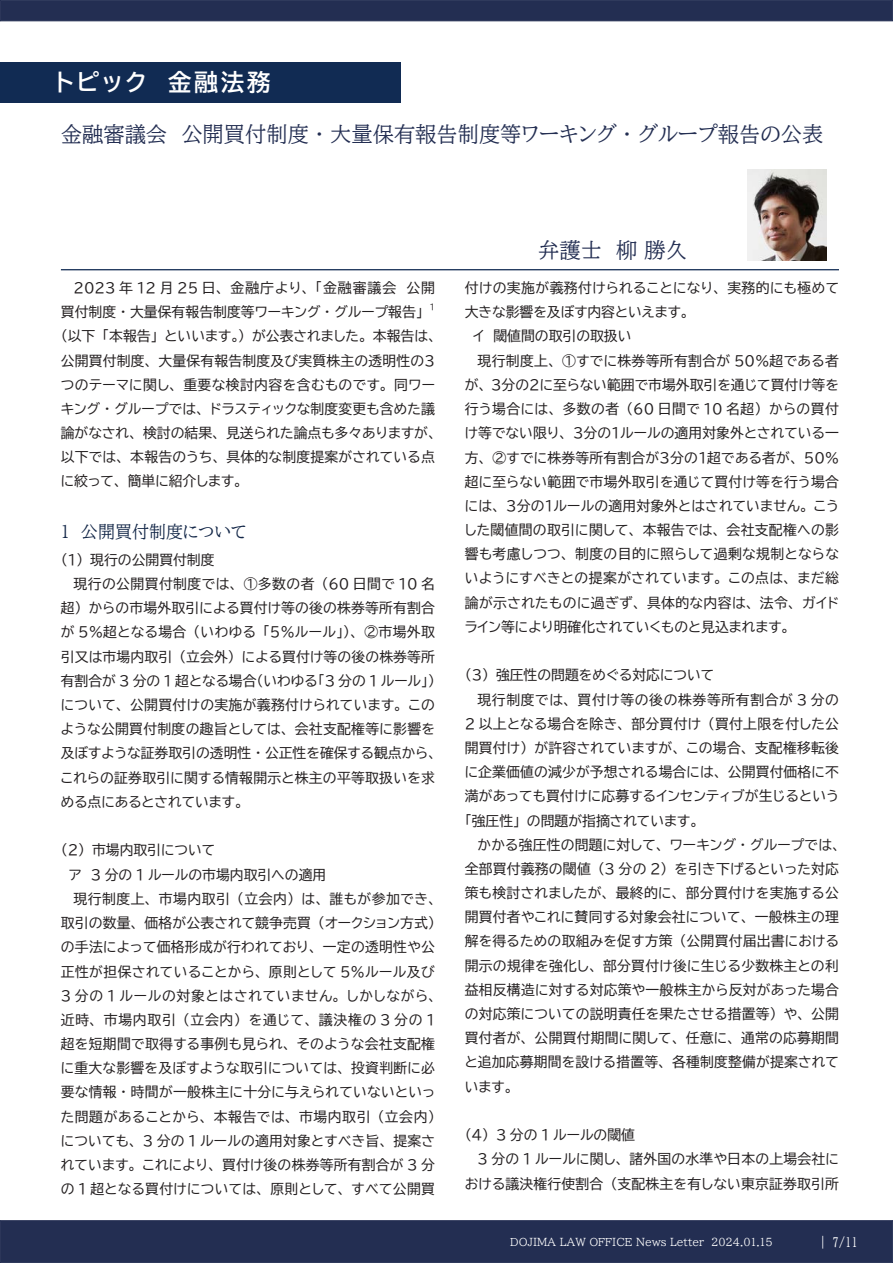
<style>
.page{position:relative;width:893px;height:1263px;background:#fff}
.page>*{position:absolute;margin:0;border:0;box-sizing:border-box;transform-origin:0 0}
.t1{font:23.4px "BIZ UDP Gothic Bold";letter-spacing:.13em;color:#fff}
.t2{font:21.3px "BIZ UDP Mincho Medium";color:#232e52}
.t3{font:16.95px "BIZ UDP Mincho Medium";color:#122647}
.t4{font:13.8px/24.2px "BIZ UDP Gothic";letter-spacing:.015em;color:#231f20}
.t5{font:13.8px "BIZ UDP Gothic";letter-spacing:.035em;color:#231f20}
.t6{font:13.8px "BIZ UDP Gothic";letter-spacing:.055em;color:#231f20}
.t7{font:13.8px "BIZ UDP Gothic";letter-spacing:.04em;color:#231f20}
.t8{font:13.8px "BIZ UDP Gothic";letter-spacing:.045em;color:#231f20}
.t9{font:12.75px "BIZ UD Mincho Medium";color:#fff}
.t10{font:10.65px "BIZ UDP Mincho Medium";color:#fff}
.t11{font:8.1px "BIZ UDP Gothic";color:#231f20}
</style>
<div class="page">
<div style="left:0;top:1220px;width:893px;height:43px;background:#232e52;border:1px solid #232e52"></div>
<div style="left:0;top:0;width:893px;height:21px;background:#232e52;border:1px solid #232e52"></div>
<hr style="left:61px;top:269px;width:778px;height:1px;background:#112b53">
<div style="left:0;top:62px;width:401px;height:40px;background:#112b53"></div>
<img style="left:748px;top:169px;width:78px;height:92px">
<h1 class="t1" style="left:56px;top:70px;width:217px">トピック　金融法務</h1>
<h2 class="t2" style="left:61px;top:124px;width:764px">金融審議会　公開買付制度・大量保有報告制度等ワーキング・グループ報告の公表</h2>
<p class="t4" style="left:61px;top:276px;width:376px;text-indent:13px">2023 年 12 月 25 日、金融庁より、「金融審議会　公開買付制度・大量保有報告制度等ワーキング・グループ報告」</p>
<p class="t11" style="left:430px;top:303px;width:7px">1</p>
<p class="t4" style="left:61px;top:324px;width:377px;text-align:justify">（以下「本報告」といいます。）が公表されました。本報告は、公開買付制度、大量保有報告制度及び実質株主の透明性の３つのテーマに関し、重要な検討内容を含むものです。同ワーキング・グループでは、ドラスティックな制度変更も含めた議論がなされ、検討の結果、見送られた論点も多々ありますが、以下では、本報告のうち、具体的な制度提案がされている点に絞って、簡単に紹介します。</p>
<p class="t3" style="left:61px;top:523px;width:187px">１　公開買付制度について</p>
<p class="t4" style="left:61px;top:547px;width:155px">（１）現行の公開買付制度</p>
<p class="t4" style="left:74px;top:572px;width:363px">現行の公開買付制度では、 ①多数の者（60 日間で 10 名</p>
<p class="t4" style="left:61px;top:596px;width:376px">超）からの市場外取引による買付け等の後の株券等所有割合</p>
<p class="t4" style="left:61px;top:620px;width:376px">が 5％超となる場合（いわゆる「5％ルール」）、 ②市場外取</p>
<p class="t4" style="left:61px;top:644px;width:376px">引又は市場内取引（立会外）による買付け等の後の株券等所</p>
<p class="t4" style="left:61px;top:668px;width:376px">有割合が 3 分の 1 超となる場合（いわゆる「3 分の 1 ルール」）</p>
<p class="t4" style="left:61px;top:693px;width:376px">について、公開買付けの実施が義務付けられています。この</p>
<p class="t4" style="left:61px;top:717px;width:376px">ような公開買付制度の趣旨としては、会社支配権等に影響を</p>
<p class="t4" style="left:61px;top:741px;width:377px">及ぼすような証券取引の透明性・公正性を確保する観点から、</p>
<p class="t4" style="left:61px;top:765px;width:376px">これらの証券取引に関する情報開示と株主の平等取扱いを求</p>
<p class="t4" style="left:61px;top:789px;width:184px">める点にあるとされています。</p>
<p class="t4" style="left:61px;top:838px;width:156px">（２）市場内取引について</p>
<p class="t4" style="left:69px;top:862px;width:258px">ア　3 分の 1 ルールの市場内取引への適用</p>
<p class="t5" style="left:74px;top:892px;width:364px">現行制度上、市場内取引（立会内）は、誰もが参加でき、</p>
<p class="t4" style="left:61px;top:911px;width:376px">取引の数量、価格が公表されて競争売買（オークション方式）</p>
<p class="t4" style="left:61px;top:935px;width:376px">の手法によって価格形成が行われており、一定の透明性や公</p>
<p class="t4" style="left:61px;top:959px;width:376px">正性が担保されていることから、原則として 5％ルール及び</p>
<p class="t6" style="left:61px;top:988px;width:377px">3 分の 1 ルールの対象とはされていません。しかしながら、</p>
<p class="t6" style="left:61px;top:1013px;width:376px">近時、市場内取引（立会内）を通じて、議決権の 3 分の 1</p>
<p class="t4" style="left:61px;top:1032px;width:376px">超を短期間で取得する事例も見られ、そのような会社支配権</p>
<p class="t4" style="left:61px;top:1056px;width:376px">に重大な影響を及ぼすような取引については、投資判断に必</p>
<p class="t4" style="left:61px;top:1080px;width:376px">要な情報・時間が一般株主に十分に与えられていないといっ</p>
<p class="t7" style="left:61px;top:1109px;width:376px">た問題があることから、本報告では、市場内取引（立会内）</p>
<p class="t4" style="left:61px;top:1128px;width:376px">についても、 3 分の 1 ルールの適用対象とすべき旨、提案さ</p>
<p class="t4" style="left:61px;top:1153px;width:376px">れています。これにより、買付け後の株券等所有割合が 3 分</p>
<p class="t4" style="left:61px;top:1177px;width:376px">の 1 超となる買付けについては、原則として、すべて公開買</p>
<h2 class="t2" style="left:538px;top:239px;width:150px">弁護士　柳 勝久</h2>
<p class="t4" style="left:465px;top:276px;width:376px">付けの実施が義務付けられることになり、実務的にも極めて</p>
<p class="t4" style="left:465px;top:300px;width:226px">大きな影響を及ぼす内容といえます。</p>
<p class="t4" style="left:473px;top:324px;width:160px">イ　閾値間の取引の取扱い</p>
<p class="t4" style="left:477px;top:348px;width:363px">現行制度上、 ①すでに株券等所有割合が 50％超である者</p>
<p class="t4" style="left:465px;top:373px;width:376px">が、３分の２に至らない範囲で市場外取引を通じて買付け等を</p>
<p class="t5" style="left:465px;top:402px;width:376px">行う場合には、多数の者（60 日間で 10 名超）からの買付</p>
<p class="t4" style="left:465px;top:421px;width:376px">け等でない限り、３分の１ルールの適用対象外とされている一</p>
<p class="t4" style="left:465px;top:445px;width:376px">方、 ②すでに株券等所有割合が３分の１超である者が、 50％</p>
<p class="t4" style="left:465px;top:469px;width:376px">超に至らない範囲で市場外取引を通じて買付け等を行う場合</p>
<p class="t4" style="left:465px;top:493px;width:376px">には、３分の１ルールの適用対象外とはされていません。こう</p>
<p class="t4" style="left:465px;top:518px;width:376px">した閾値間の取引に関して、本報告では、会社支配権への影</p>
<p class="t4" style="left:465px;top:542px;width:376px">響も考慮しつつ、制度の目的に照らして過剰な規制とならな</p>
<p class="t4" style="left:465px;top:566px;width:376px">いようにすべきとの提案がされています。この点は、まだ総</p>
<p class="t4" style="left:465px;top:590px;width:376px">論が示されたものに過ぎず、具体的な内容は、法令、ガイド</p>
<p class="t4" style="left:465px;top:614px;width:327px">ライン等により明確化されていくものと見込まれます。</p>
<p class="t4" style="left:465px;top:663px;width:251px">（３）強圧性の問題をめぐる対応について</p>
<p class="t8" style="left:477px;top:692px;width:363px">現行制度では、買付け等の後の株券等所有割合が 3 分の</p>
<p class="t4" style="left:465px;top:711px;width:376px">2 以上となる場合を除き、部分買付け（買付上限を付した公</p>
<p class="t4" style="left:465px;top:736px;width:376px">開買付け）が許容されていますが、この場合、支配権移転後</p>
<p class="t4" style="left:465px;top:760px;width:376px">に企業価値の減少が予想される場合には、公開買付価格に不</p>
<p class="t4" style="left:465px;top:784px;width:376px">満があっても買付けに応募するインセンティブが生じるという</p>
<p class="t4" style="left:465px;top:808px;width:235px">「強圧性」の問題が指摘されています。</p>
<p class="t4" style="left:477px;top:832px;width:364px">かかる強圧性の問題に対して、ワーキング・グループでは、</p>
<p class="t4" style="left:465px;top:857px;width:376px">全部買付義務の閾値（3 分の 2）を引き下げるといった対応</p>
<p class="t4" style="left:465px;top:881px;width:376px">策も検討されましたが、最終的に、部分買付けを実施する公</p>
<p class="t4" style="left:465px;top:905px;width:376px">開買付者やこれに賛同する対象会社について、一般株主の理</p>
<p class="t4" style="left:465px;top:929px;width:376px">解を得るための取組みを促す方策（公開買付届出書における</p>
<p class="t4" style="left:465px;top:953px;width:376px">開示の規律を強化し、部分買付け後に生じる少数株主との利</p>
<p class="t4" style="left:465px;top:977px;width:376px">益相反構造に対する対応策や一般株主から反対があった場合</p>
<p class="t4" style="left:465px;top:1002px;width:376px">の対応策についての説明責任を果たさせる措置等）や、公開</p>
<p class="t4" style="left:465px;top:1026px;width:376px">買付者が、公開買付期間に関して、任意に、通常の応募期間</p>
<p class="t4" style="left:465px;top:1050px;width:376px">と追加応募期間を設ける措置等、各種制度整備が提案されて</p>
<p class="t4" style="left:465px;top:1074px;width:50px">います。</p>
<p class="t4" style="left:465px;top:1123px;width:172px">（４） 3 分の 1 ルールの閾値</p>
<p class="t4" style="left:477px;top:1147px;width:363px">3 分の 1 ルールに関し、諸外国の水準や日本の上場会社に</p>
<p class="t4" style="left:465px;top:1171px;width:376px">おける議決権行使割合（支配株主を有しない東京証券取引所</p>
<p class="t10" style="left:510px;top:1236px;width:264px">DOJIMA LAW OFFICE News Letter 2024.01.15</p>
<p class="t9" style="left:816px;top:1235px;width:43px">｜ 7/11</p>
</div>
